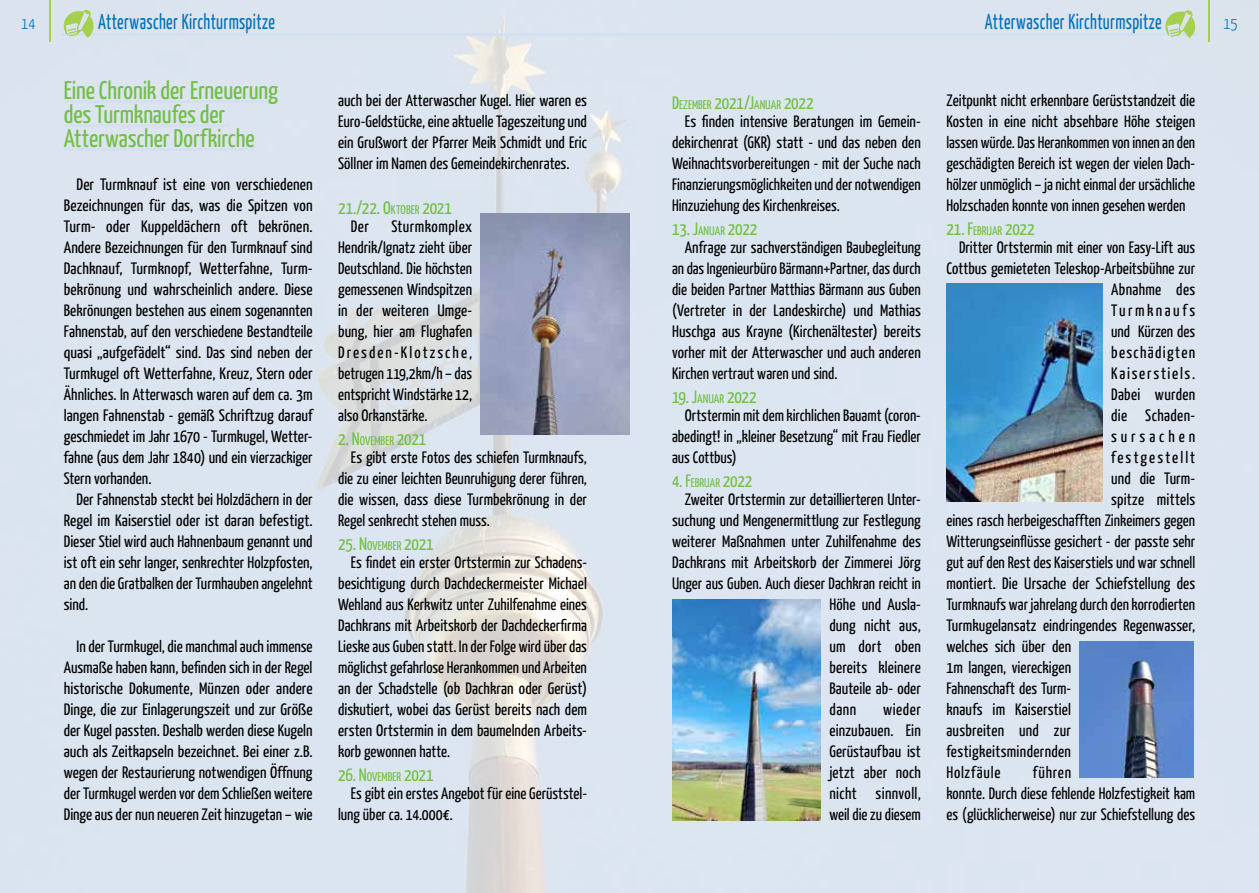
<style>
.page{position:relative;width:1259px;height:893px;background:#dbe5f0}
.page>*{position:absolute;margin:0;border:0;box-sizing:border-box;transform-origin:0 0}
.t1{font:25.5px/24px "Yanone Kaffeesatz";letter-spacing:-.005em;color:#72bf44}
.t2{font:21.6px "Yanone Kaffeesatz";letter-spacing:.02em;color:#0072bc;scale:.83 1}
.t3{font:18px "Yanone Kaffeesatz";letter-spacing:-.01em;color:#72bf44}
.t4{font:16.5px/21px "Yanone Kaffeesatz";color:#000;text-align:justify}
.t5{font:16.5px/21px "Yanone Kaffeesatz";color:#000;text-align:justify;scale:1.04 1}
.t6{font:16.5px "Yanone Kaffeesatz";letter-spacing:.02em;color:#000}
.t7{font:16.5px "Yanone Kaffeesatz";letter-spacing:.105em;color:#000}
.t8{font:16.5px "Yanone Kaffeesatz";letter-spacing:.08em;color:#000}
.t9{font:16.5px "Yanone Kaffeesatz";letter-spacing:.12em;color:#000}
.t10{font:16.5px "Yanone Kaffeesatz";letter-spacing:.15em;color:#000}
.t11{font:16.5px "Yanone Kaffeesatz";letter-spacing:.235em;color:#000}
.t12{font:16.5px "Yanone Kaffeesatz";letter-spacing:.045em;color:#000}
.t13{font:300 16.5px "Yanone Kaffeesatz";color:#0072bc}
.t14{font:12.6px "Yanone Kaffeesatz";color:#72bf44}
.s1{font-size:12.6px}
.s2{font-size:18px}
</style>
<div class="page">
<hr style="left:64px;top:100px;width:214px;height:3px;background:#d4dff2">
<hr style="left:64px;top:124px;width:165px;height:3px;background:#d4dff2">
<hr style="left:64px;top:148px;width:190px;height:3px;background:#d4dff2">
<img style="left:480px;top:214px;width:149px;height:221px">
<img style="left:946px;top:284px;width:156px;height:218px">
<img style="left:1079px;top:642px;width:114px;height:136px">
<img style="left:672px;top:599px;width:149px;height:221px">
<hr style="left:629px;top:33px;width:568px;height:3px;background:#d4dff2">
<hr style="left:61px;top:33px;width:568px;height:3px;background:#d4dff2">
<svg style="left:1165px;top:10px;width:30px;height:28px"></svg>
<svg style="left:64px;top:10px;width:30px;height:28px"></svg>
<hr style="left:1207px;top:0;width:2px;height:42px;background:#a5cf4d">
<hr style="left:49px;top:0;width:2px;height:42px;background:#a5cf4d">
<p class="t13" style="left:21px;top:14px;width:16px">14</p>
<h2 class="t2" style="left:98px;top:8px;width:214px">Atterwascher Kirchturmspitze</h2>
<h2 class="t2" style="left:985px;top:9px;width:214px">Atterwascher Kirchturmspitze</h2>
<p class="t13" style="left:1223px;top:14px;width:16px">15</p>
<h1 class="t1" style="left:64px;top:77px;width:216px">Eine Chronik der Erneuerung des Turmknaufes der<br>Atterwascher Dorfkirche</h1>
<p class="t5" style="left:64px;top:173px;width:241px;text-indent:13px">Der Turmknauf ist eine von verschiedenen Bezeichnungen für das, was die Spitzen von Turm- oder Kuppeldächern oft bekrönen.<br>Andere Bezeichnungen für den Turmknauf sind Dachknauf, Turmknopf, Wetterfahne, Turm&shy;bekrönung und wahrscheinlich andere. Diese Bekrönungen bestehen aus einem sogenannten Fahnenstab, auf den verschiedene Bestandteile quasi „aufgefädelt“ sind. Das sind neben der Turmkugel oft Wetterfahne, Kreuz, Stern oder Ähnliches. In Atterwasch waren auf dem ca. 3m langen Fahnenstab - gemäß Schriftzug darauf geschmiedet im Jahr 1670 - Turmkugel, Wetter&shy;fahne (aus dem Jahr 1840) und ein vierzackiger Stern vorhanden.</p>
<p class="t4" style="left:64px;top:488px;width:250px;text-indent:13px">Der Fahnenstab steckt bei Holzdächern in der Regel im Kaiserstiel oder ist daran befestigt.<br>Dieser Stiel wird auch Hahnenbaum genannt und ist oft ein sehr langer, senkrechter Holzpfosten, an den die Gratbalken der Turmhauben angelehnt sind.</p>
<p class="t4" style="left:64px;top:635px;width:250px;text-indent:13px">In der Turmkugel, die manchmal auch immense Ausmaße haben kann, befinden sich in der Regel historische Dokumente, Münzen oder andere Dinge, die zur Einlagerungszeit und zur Größe der Kugel passten. Deshalb werden diese Kugeln auch als Zeitkapseln bezeichnet. Bei einer z.B. wegen der Restaurierung notwendigen Öffnung der Turmkugel werden vor dem Schließen weitere Dinge aus der nun neueren Zeit hinzugetan – wie</p>
<p class="t4" style="left:338px;top:89px;width:250px">auch bei der Atterwascher Kugel. Hier waren es Euro-Geldstücke, eine aktuelle Tageszeitung und ein Grußwort der Pfarrer Meik Schmidt und Eric Söllner im Namen des Gemeindekirchenrates.</p>
<p class="t3" style="left:338px;top:197px;width:115px">21./22. O<span class="s1">KTOBER</span> 2021</p>
<p class="t4" style="left:351px;top:215px;width:20px">Der</p>
<p class="t4" style="left:338px;top:215px;width:135px;text-indent:53px">Sturmkomplex Hendrik/Ignatz zieht über Deutschland. Die höchsten gemessenen Windspitzen in der weiteren Umge&shy;bung, hier am Flughafen Dresden-Klotzsche, betrugen 119,2km/h – das entspricht Windstärke 12, also Orkanstärke.</p>
<p class="t3" style="left:338px;top:428px;width:90px">2. N<span class="s1">OVEMBER</span> 2021</p>
<p class="t4" style="left:338px;top:446px;width:250px;text-indent:13px">Es gibt erste Fotos des schiefen Turmknaufs, die zu einer leichten Beunruhigung derer führen, die wissen, dass diese Turmbekrönung in der Regel senkrecht stehen muss.</p>
<p class="t3" style="left:338px;top:533px;width:97px">25. N<span class="s1">OVEMBER</span> 2021</p>
<p class="t4" style="left:338px;top:551px;width:250px;text-indent:13px">Es findet ein erster Ortstermin zur Schadens&shy;besichtigung durch Dachdeckermeister Michael Wehland aus Kerkwitz unter Zuhilfenahme eines Dachkrans mit Arbeitskorb der Dachdeckerfirma Lieske aus Guben statt. In der Folge wird über das möglichst gefahrlose Herankommen und Arbeiten an der Schadstelle (ob Dachkran oder Gerüst) diskutiert, wobei das Gerüst bereits nach dem ersten Ortstermin in dem baumelnden Arbeits&shy;korb gewonnen hatte.</p>
<p class="t3" style="left:338px;top:764px;width:97px">26. N<span class="s1">OVEMBER</span> 2021</p>
<p class="t4" style="left:338px;top:782px;width:250px;text-indent:13px">Es gibt ein erstes Angebot für eine Gerüststel&shy;lung über ca. 14.000€.</p>
<p class="t14" style="left:672px;top:97px;width:143px"><span class="s2">D</span>EZEMBER <span class="s2">2021/J</span>ANUAR <span class="s2">2022</span></p>
<p class="t4" style="left:672px;top:110px;width:250px;text-indent:13px">Es finden intensive Beratungen im Gemein&shy;dekirchenrat (GKR) statt - und das neben den Weihnachtsvorbereitungen - mit der Suche nach Finanzierungsmöglichkeiten und der notwendigen Hinzuziehung des Kirchenkreises.</p>
<p class="t3" style="left:672px;top:218px;width:87px">13. J<span class="s1">ANUAR</span> 2022</p>
<p class="t4" style="left:672px;top:236px;width:250px;text-indent:13px">Anfrage zur sachverständigen Baubegleitung an das Ingenieurbüro Bärmann+Partner, das durch die beiden Partner Matthias Bärmann aus Guben (Vertreter in der Landeskirche) und Mathias Huschga aus Krayne (Kirchenältester) bereits vorher mit der Atterwascher und auch anderen Kirchen vertraut waren und sind.</p>
<p class="t3" style="left:672px;top:386px;width:86px">19. J<span class="s1">ANUAR</span> 2022</p>
<p class="t4" style="left:672px;top:404px;width:250px;text-indent:13px">Ortstermin mit dem kirchlichen Bauamt (coron&shy;abedingt! in „kleiner Besetzung“ mit Frau Fiedler aus Cottbus)</p>
<p class="t3" style="left:672px;top:470px;width:82px">4. F<span class="s1">EBRUAR</span> 2022</p>
<p class="t4" style="left:685px;top:488px;width:237px">Zweiter Ortstermin zur detaillierteren Unter-</p>
<p class="t4" style="left:672px;top:509px;width:250px">suchung und Mengenermittlung zur Festlegung</p>
<p class="t4" style="left:672px;top:530px;width:250px">weiterer Maßnahmen unter Zuhilfenahme des</p>
<p class="t4" style="left:672px;top:551px;width:250px">Dachkrans mit Arbeitskorb der Zimmerei Jörg</p>
<p class="t4" style="left:672px;top:572px;width:250px">Unger aus Guben. Auch dieser Dachkran reicht in</p>
<p class="t4" style="left:829px;top:593px;width:93px">Höhe und Ausla-</p>
<p class="t4" style="left:829px;top:614px;width:93px">dung nicht aus,</p>
<p class="t4" style="left:829px;top:635px;width:93px">um dort oben</p>
<p class="t4" style="left:829px;top:656px;width:93px">bereits kleinere</p>
<p class="t4" style="left:829px;top:677px;width:93px">Bauteile ab- oder</p>
<p class="t4" style="left:829px;top:698px;width:28px">dann</p>
<p class="t4" style="left:829px;top:698px;width:93px;text-indent:54px">wieder einzubauen. Ein Gerüstaufbau ist jetzt aber noch nicht sinnvoll, weil die zu diesem</p>
<p class="t4" style="left:946px;top:89px;width:250px">Zeitpunkt nicht erkennbare Gerüststandzeit die Kosten in eine nicht absehbare Höhe steigen lassen würde. Das Herankommen von innen an den geschädigten Bereich ist wegen der vielen Dach&shy;hölzer unmöglich – ja nicht einmal der ursächliche Holzschaden konnte von innen gesehen werden</p>
<p class="t3" style="left:946px;top:218px;width:90px">21. F<span class="s1">EBRUAR</span> 2022</p>
<p class="t4" style="left:959px;top:236px;width:237px">Dritter Ortstermin mit einer von Easy-Lift aus</p>
<p class="t4" style="left:946px;top:257px;width:250px">Cottbus gemieteten Teleskop-Arbeitsbühne zur</p>
<p class="t6" style="left:1111px;top:279px;width:85px">Abnahme des</p>
<p class="t10" style="left:1111px;top:300px;width:85px">Turmknaufs</p>
<p class="t4" style="left:1111px;top:320px;width:85px">und Kürzen des</p>
<p class="t8" style="left:1111px;top:342px;width:85px">beschädigten</p>
<p class="t7" style="left:1111px;top:363px;width:85px">Kaiserstiels.</p>
<p class="t6" style="left:1111px;top:384px;width:85px">Dabei wurden</p>
<p class="t6" style="left:1111px;top:405px;width:85px">die Schaden-</p>
<p class="t11" style="left:1111px;top:426px;width:85px">sursachen</p>
<p class="t9" style="left:1111px;top:447px;width:85px">festgestellt</p>
<p class="t4" style="left:1111px;top:467px;width:85px">und die Turm-</p>
<p class="t4" style="left:1111px;top:488px;width:86px">spitze mittels</p>
<p class="t4" style="left:946px;top:509px;width:250px">eines rasch herbeigeschafften Zinkeimers gegen</p>
<p class="t4" style="left:946px;top:530px;width:250px">Witterungseinflüsse gesichert - der passte sehr</p>
<p class="t4" style="left:946px;top:551px;width:250px">gut auf den Rest des Kaiserstiels und war schnell</p>
<p class="t4" style="left:946px;top:572px;width:250px">montiert. Die Ursache der Schiefstellung des</p>
<p class="t4" style="left:946px;top:593px;width:250px">Turmknaufs war jahrelang durch den korrodierten</p>
<p class="t4" style="left:946px;top:614px;width:250px">Turmkugelansatz eindringendes Regenwasser,</p>
<p class="t4" style="left:946px;top:635px;width:126px">welches sich über den</p>
<p class="t4" style="left:946px;top:656px;width:126px">1m langen, viereckigen</p>
<p class="t4" style="left:946px;top:677px;width:126px">Fahnenschaft des Turm-</p>
<p class="t4" style="left:946px;top:698px;width:126px">knaufs im Kaiserstiel</p>
<p class="t4" style="left:946px;top:719px;width:126px">ausbreiten und zur</p>
<p class="t6" style="left:946px;top:741px;width:126px">festigkeitsmindernden</p>
<p class="t12" style="left:946px;top:762px;width:56px">Holzfäule</p>
<p class="t4" style="left:946px;top:761px;width:250px;text-align:left;text-indent:87px">führen<br>konnte. Durch diese fehlende Holzfestigkeit kam es (glücklicherweise) nur zur Schiefstellung des</p>
</div>
